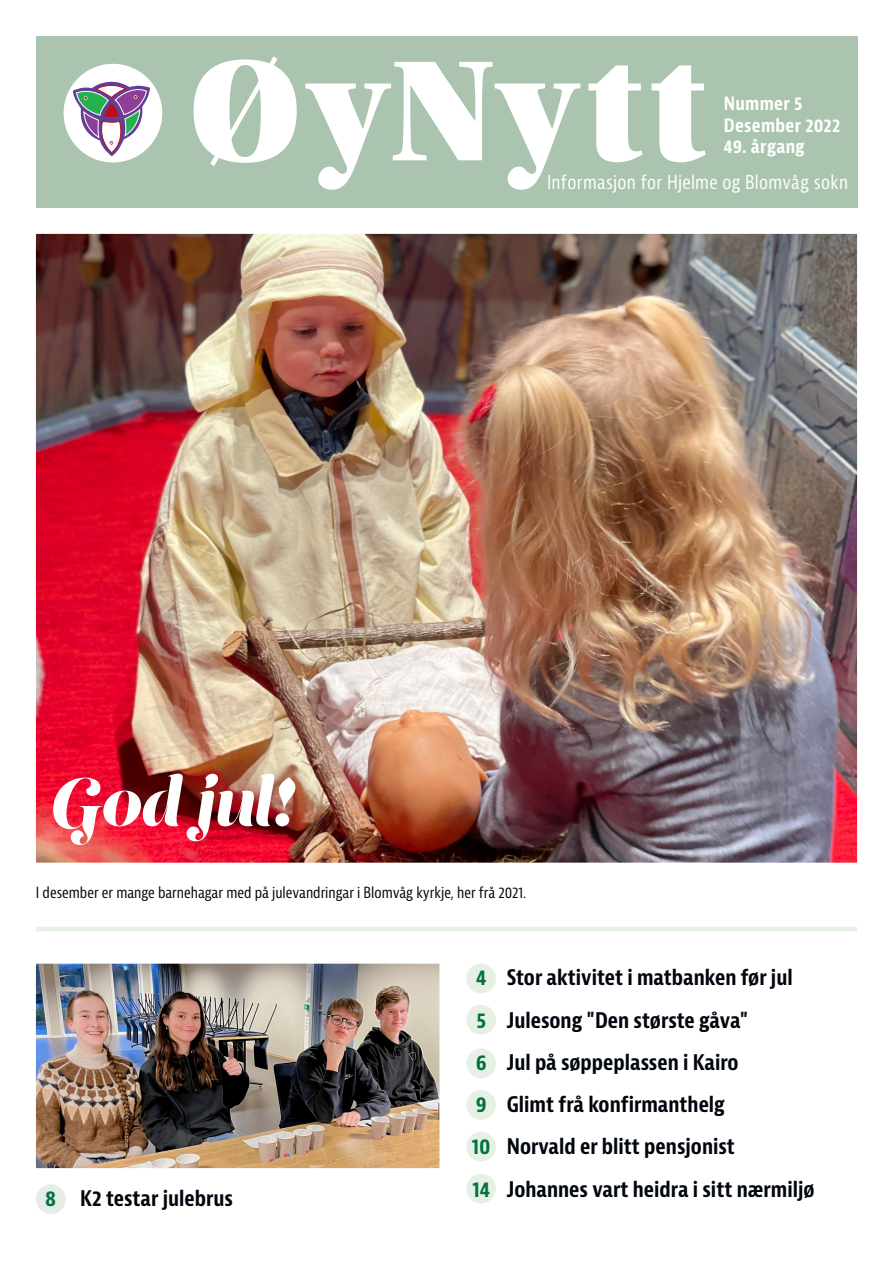
<style>
.page{position:relative;width:893px;height:1263px;background:#fff}
.page>*{position:absolute;margin:0;border:0;box-sizing:border-box;transform-origin:0 0}
.t1{font:151.5px "Utopia Std Black Headline";letter-spacing:.06em;color:#fff}
.Øynytt_brødtekst_ute{font:66px "Lust Script";color:#fff}
.Øynytt_innhald_forsi{font:700 condensed 21px "Bernina Sans";color:#01060e}
.Øynytt_liten_extrabo{font:700 condensed 21px "Bernina Sans";color:#00733e}
.t2{font:condensed 18.75px "Bernina Sans";letter-spacing:.015em;color:#fff}
.t3{font:700 condensed 18px "Bernina Sans";letter-spacing:.015em;color:#fff}
.Øynytt_innhald_forsi-2{font:condensed 15px "Bernina Sans";color:#01060e}
.s1{color:#00733e}
</style>
<div class="page">
<div style="left:466px;top:1174px;width:30px;height:29px;background:#e7f0e5;border-radius:50%"></div>
<img style="left:36px;top:964px;width:403px;height:204px">
<div style="left:36px;top:37px;width:821px;height:171px;background:#aac4af"></div>
<img style="left:36px;top:234px;width:821px;height:629px">
<div style="left:64px;top:64px;width:98px;height:98px;background:#fff;border-radius:50%"></div>
<svg style="left:73px;top:82px;width:77px;height:74px"></svg>
<div style="left:466px;top:964px;width:30px;height:29px;background:#e7f0e5;border-radius:50%"></div>
<div style="left:466px;top:1005px;width:30px;height:30px;background:#e7f0e5;border-radius:50%"></div>
<div style="left:466px;top:1090px;width:30px;height:30px;background:#e7f0e5;border-radius:50%"></div>
<div style="left:466px;top:1132px;width:30px;height:29px;background:#e7f0e5;border-radius:50%"></div>
<div style="left:466px;top:1048px;width:30px;height:30px;background:#e7f0e5;border-radius:50%"></div>
<hr style="left:36px;top:927px;width:821px;height:4px;background:#e7f0e5">
<div style="left:36px;top:1184px;width:30px;height:30px;background:#e5ede7;border-radius:50%"></div>
<p class="t1" style="left:189px;top:32px;width:516px">ØyNytt</p>
<p class="t3" style="left:724px;top:93px;width:80px">Nummer 5</p>
<p class="t3" style="left:724px;top:114px;width:118px">Desember 2022</p>
<p class="t3" style="left:724px;top:136px;width:82px">49. årgang</p>
<p class="t2" style="left:547px;top:171px;width:302px">Informasjon for Hjelme og Blomvåg sokn</p>
<p class="Øynytt_brødtekst_ute" style="left:51px;top:761px;width:245px">God jul!</p>
<p class="Øynytt_innhald_forsi-2" style="left:36px;top:884px;width:492px">I desember er mange barnehagar med på julevandringar i Blomvåg kyrkje, her frå 2021.</p>
<p class="Øynytt_liten_extrabo" style="left:45px;top:1186px;width:12px">8</p>
<p class="Øynytt_innhald_forsi" style="left:80px;top:1186px;width:154px">K2 testar julebrus</p>
<p class="Øynytt_innhald_forsi" style="left:476px;top:965px;width:318px"><span class="s1">4</span> Stor aktivitet i matbanken før jul</p>
<p class="Øynytt_innhald_forsi" style="left:476px;top:1007px;width:273px"><span class="s1">5</span> Julesong "Den største gåva"</p>
<p class="Øynytt_innhald_forsi" style="left:476px;top:1049px;width:264px"><span class="s1">6</span> Jul på søppeplassen i Kairo</p>
<p class="Øynytt_innhald_forsi" style="left:476px;top:1091px;width:251px"><span class="s1">9</span> Glimt frå konfirmanthelg</p>
<p class="Øynytt_innhald_forsi" style="left:472px;top:1134px;width:265px"><span class="s1">10</span> Norvald er blitt pensjonist</p>
<p class="Øynytt_innhald_forsi" style="left:472px;top:1176px;width:344px"><span class="s1">14</span> Johannes vart heidra i sitt nærmiljø</p>
</div>
